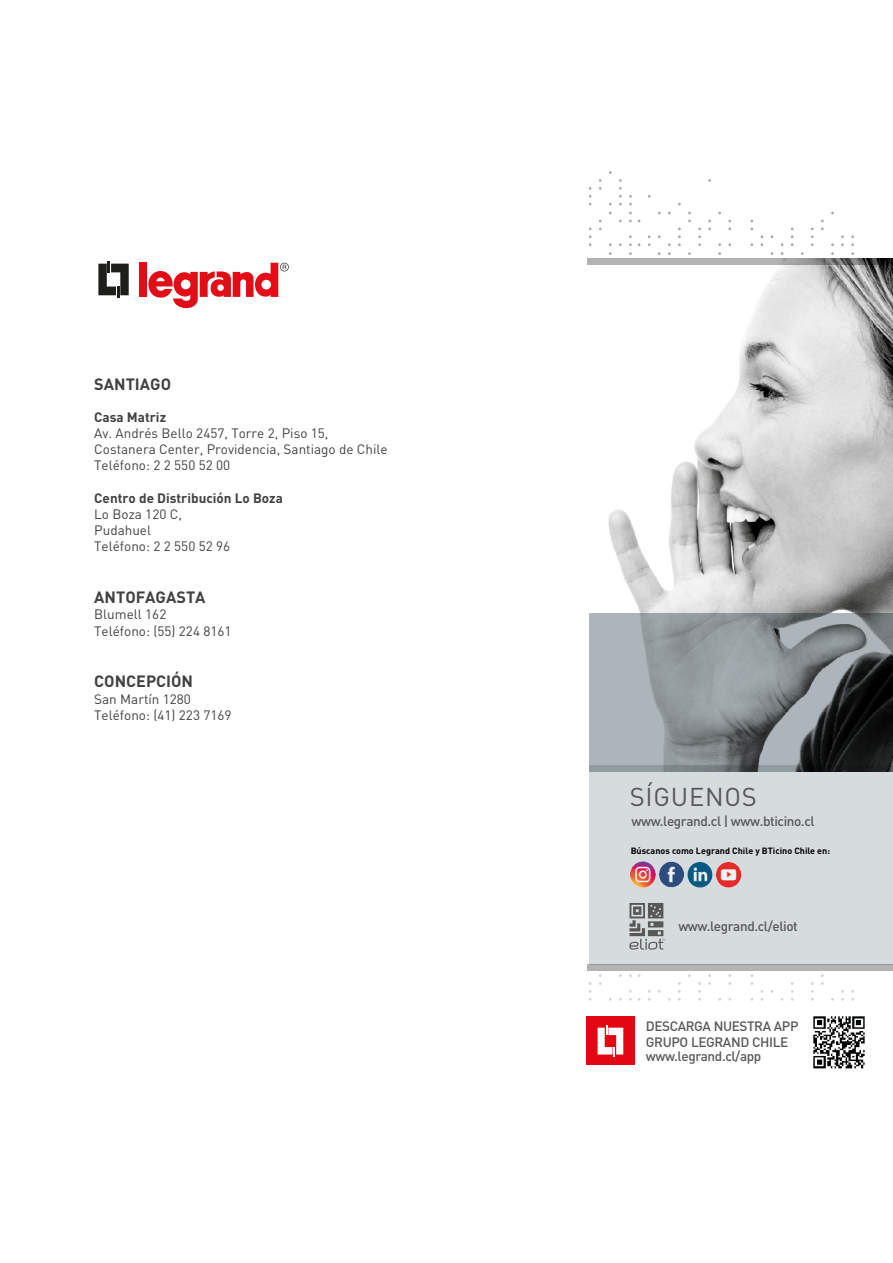
<style>
.page{position:relative;width:893px;height:1263px;background:#fff}
.page>*{position:absolute;margin:0;border:0;box-sizing:border-box;transform-origin:0 0}
.t1{font:25.5px "DIN Pro";letter-spacing:.03em;color:#575756}
.t2{font:700 16.2px "DIN";color:#414042}
.t3{font:13.5px/16.2px "DIN";color:#414042}
.t4{font:500 13.5px/16.5px "DIN Pro";letter-spacing:-.03em;color:#575756}
.t5{font:700 13.5px "DIN";color:#414042}
.t6{font:700 9px "DIN Pro";color:#000}
</style>
<div class="page">
<svg style="left:98px;top:261px;width:31px;height:37px"></svg>
<div style="left:140px;top:263px;width:7px;height:34px;background:#e20e17"></div>
<svg style="left:148px;top:263px;width:141px;height:46px"></svg>
<img style="left:589px;top:264px;width:304px;height:350px">
<svg style="left:589px;top:614px;width:304px;height:151px;background:#7f8589"></svg>
<svg style="left:638px;top:974px;width:93px;height:27px"></svg>
<svg style="left:589px;top:974px;width:43px;height:27px"></svg>
<svg style="left:750px;top:974px;width:104px;height:27px"></svg>
<svg style="left:638px;top:212px;width:93px;height:34px"></svg>
<svg style="left:589px;top:212px;width:43px;height:34px"></svg>
<svg style="left:750px;top:212px;width:104px;height:34px"></svg>
<svg style="left:658px;top:252px;width:63px;height:3px"></svg>
<svg style="left:609px;top:252px;width:23px;height:3px"></svg>
<svg style="left:771px;top:252px;width:83px;height:3px"></svg>
<svg style="left:648px;top:179px;width:63px;height:27px"></svg>
<svg style="left:589px;top:171px;width:43px;height:35px"></svg>
<div style="left:589px;top:765px;width:304px;height:200px;background:#d6dbdd"></div>
<img style="left:630px;top:861px;width:112px;height:27px">
<svg style="left:629px;top:903px;width:36px;height:47px"></svg>
<svg style="left:588px;top:258px;width:305px;height:6px;background:#979797"></svg>
<div style="left:588px;top:965px;width:305px;height:6px;background:#b3b3b3"></div>
<div style="left:586px;top:1017px;width:49px;height:48px;background:#e30613"></div>
<svg style="left:598px;top:1025px;width:25px;height:32px"></svg>
<img style="left:813px;top:1016px;width:52px;height:53px">
<p class="t2" style="left:94px;top:373px;width:78px">SANTIAGO</p>
<p class="t5" style="left:94px;top:408px;width:73px">Casa Matriz</p>
<p class="t3" style="left:94px;top:425px;width:295px">Av. Andrés Bello 2457, Torre 2, Piso 15,<br>Costanera Center, Providencia, Santiago de Chile<br>Teléfono: 2 2 550 52 00</p>
<p class="t5" style="left:94px;top:489px;width:190px">Centro de Distribución Lo Boza</p>
<p class="t3" style="left:94px;top:506px;width:138px">Lo Boza 120 C,<br>Pudahuel<br>Teléfono: 2 2 550 52 96</p>
<p class="t2" style="left:94px;top:587px;width:113px">ANTOFAGASTA</p>
<p class="t3" style="left:94px;top:606px;width:139px">Blumell 162<br>Teléfono: (55) 224 8161</p>
<p class="t2" style="left:94px;top:671px;width:100px">CONCEPCIÓN</p>
<p class="t3" style="left:94px;top:690px;width:139px">San Martín 1280<br>Teléfono: (41) 223 7169</p>
<h1 class="t1" style="left:630px;top:779px;width:128px">SÍGUENOS</h1>
<p class="t4" style="left:631px;top:812px;width:185px">www.legrand.cl | www.bticino.cl</p>
<p class="t6" style="left:631px;top:844px;width:201px">Búscanos como Legrand Chile y BTicino Chile en:</p>
<p class="t4" style="left:678px;top:917px;width:121px">www.legrand.cl/eliot</p>
<p class="t4" style="left:646px;top:1017px;width:154px">DESCARGA NUESTRA APP<br>GRUPO LEGRAND CHILE</p>
<p class="t4" style="left:646px;top:1047px;width:117px">www.legrand.cl/app</p>
</div>
